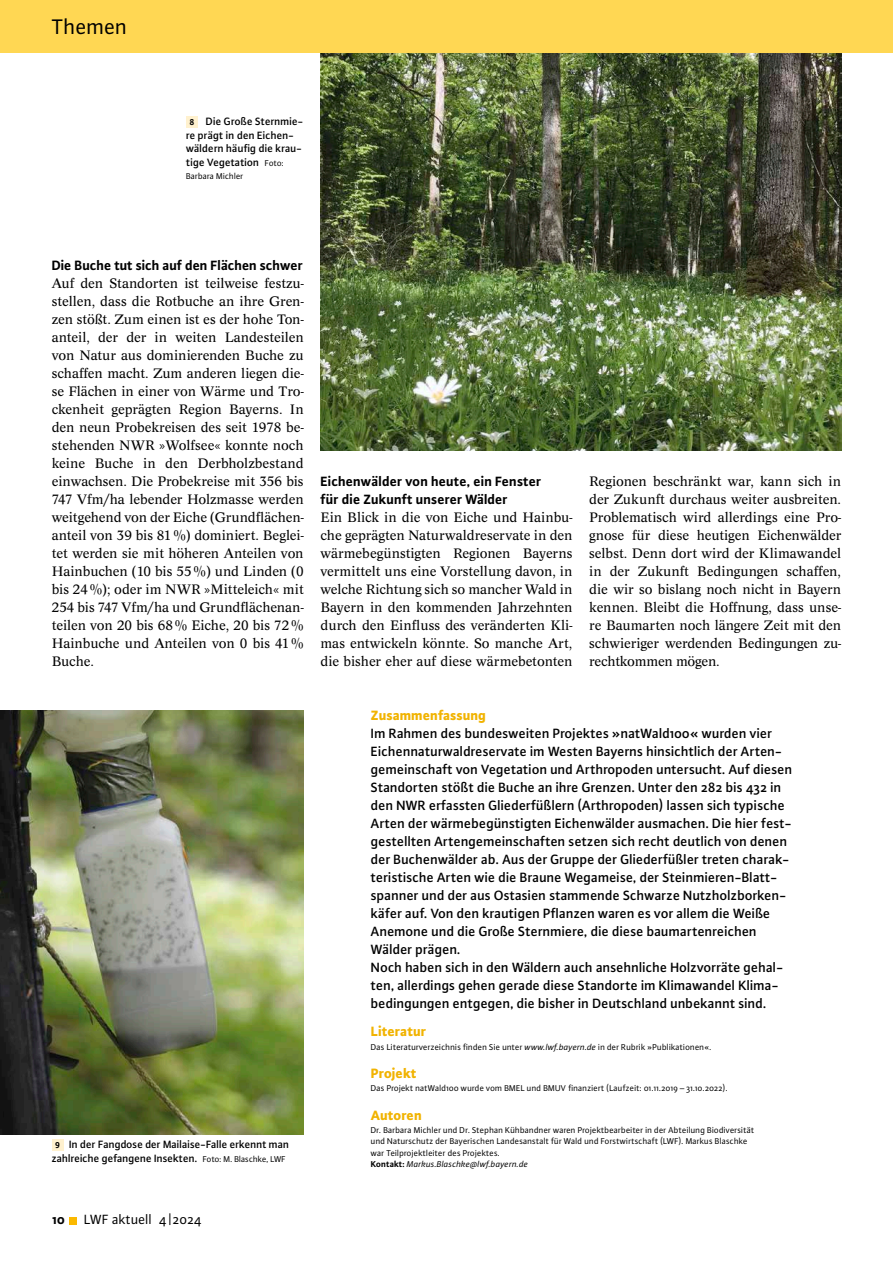
<style>
.page{position:relative;width:893px;height:1263px;background:#fff}
.page>*{position:absolute;margin:0;border:0;box-sizing:border-box;transform-origin:0 0}
.t1{font:22.5px "Plus Sans Pro";letter-spacing:-.005em;color:#000}
.t2{font:14.25px/18px "Concept Pro";letter-spacing:-.015em;color:#000;text-align:justify}
.t3{font:500 14.25px/18px "Plus Sans Pro";color:#000}
.t4{font:700 14.25px/18px "Plus Sans Pro";color:#000}
.t5{font:800 14.25px "Plus Sans Pro";color:#f1b300}
.t6{font:14.25px "Plus Sans Pro";color:#000}
.t7{font:500 11.25px/13.5px "Plus Sans Pro";letter-spacing:-.005em;color:#000}
.t8{font:9px/11.2px "Plus Sans Pro";letter-spacing:.005em;color:#000}
.s1{font-weight:700;font-size:9px}
.s2{font-weight:400;font-size:9px}
.s3{font-style:italic}
.s4{font-weight:700}
</style>
<div class="page">
<div style="left:0;top:0;width:893px;height:53px;background:#ffd753"></div>
<div style="left:70px;top:1217px;width:7px;height:7px;background:#fbb900"></div>
<div style="left:186px;top:116px;width:12px;height:12px;background:#fff1ce"></div>
<div style="left:52px;top:1139px;width:11px;height:11px;background:#fff1ce"></div>
<img style="left:320px;top:53px;width:521px;height:397px">
<img style="left:0;top:710px;width:304px;height:424px">
<h1 class="t1" style="left:52px;top:12px;width:77px">Themen</h1>
<p class="t7" style="left:186px;top:114px;width:119px"><span class="s1">8</span> Die Große Sternmie&shy;re prägt in den Eichen&shy;wäldern häufig die krau&shy;tige Vegetation <span class="s2">Foto:</span></p>
<p class="t8" style="left:186px;top:170px;width:59px">Barbara Michler</p>
<p class="t4" style="left:52px;top:255px;width:253px">Die Buche tut sich auf den Flächen schwer</p>
<p class="t2" style="left:52px;top:274px;width:253px">Auf den Standorten ist teilweise festzu&shy;stellen, dass die Rotbuche an ihre Gren&shy;zen stößt. Zum einen ist es der hohe Ton&shy;anteil, der der in weiten Landesteilen von Natur aus dominierenden Buche zu schaffen macht. Zum anderen liegen die&shy;se Flächen in einer von Wärme und Tro&shy;ckenheit geprägten Region Bayerns. In den neun Probekreisen des seit 1978 be&shy;stehenden NWR »Wolfsee« konnte noch keine Buche in den Derbholzbestand einwachsen. Die Probekreise mit 356 bis 747 Vfm/ha lebender Holzmasse werden weitgehend von der Eiche (Grundflächen&shy;anteil von 39 bis 81%) dominiert. Beglei&shy;tet werden sie mit höheren Anteilen von Hainbuchen (10 bis 55%) und Linden (0 bis 24%); oder im NWR »Mitteleich« mit 254 bis 747 Vfm/ha und Grundflächenan&shy;teilen von 20 bis 68% Eiche, 20 bis 72% Hainbuche und Anteilen von 0 bis 41% Buche.</p>
<p class="t7" style="left:52px;top:1137px;width:239px"><span class="s1">9</span> In der Fangdose der Mailaise-Falle erkennt man zahlreiche gefangene Insekten. <span class="s2">Foto: M. Blaschke, LWF</span></p>
<p class="t4" style="left:320px;top:471px;width:222px">Eichenwälder von heute, ein Fenster für die Zukunft unserer Wälder</p>
<p class="t2" style="left:320px;top:508px;width:253px">Ein Blick in die von Eiche und Hainbu&shy;che geprägten Naturwaldreservate in den wärmebegünstigten Regionen Bayerns vermittelt uns eine Vorstellung davon, in welche Richtung sich so mancher Wald in Bayern in den kommenden Jahrzehnten durch den Einfluss des veränderten Kli&shy;mas entwickeln könnte. So manche Art, die bisher eher auf diese wärmebetonten</p>
<p class="t2" style="left:589px;top:472px;width:253px">Regionen beschränkt war, kann sich in der Zukunft durchaus weiter ausbreiten.<br>Problematisch wird allerdings eine Pro&shy;gnose für diese heutigen Eichenwälder selbst. Denn dort wird der Klimawandel in der Zukunft Bedingungen schaffen, die wir so bislang noch nicht in Bayern kennen. Bleibt die Hoffnung, dass unse&shy;re Baumarten noch längere Zeit mit den schwieriger werdenden Bedingungen zu&shy;rechtkommen mögen.</p>
<p class="t5" style="left:371px;top:704px;width:117px">Zusammenfassung</p>
<p class="t3" style="left:371px;top:723px;width:423px">Im Rahmen des bundesweiten Projektes »natWald100« wurden vier Eichennaturwaldreservate im Westen Bayerns hinsichtlich der Arten&shy;gemeinschaft von Vegetation und Arthropoden untersucht. Auf diesen Standorten stößt die Buche an ihre Grenzen. Unter den 282 bis 432 in den NWR erfassten Gliederfüßlern (Arthropoden) lassen sich typische Arten der wärmebegünstigten Eichenwälder ausmachen. Die hier fest&shy;gestellten Artengemeinschaften setzen sich recht deutlich von denen der Buchenwälder ab. Aus der Gruppe der Gliederfüßler treten charak&shy;teristische Arten wie die Braune Wegameise, der Steinmieren-Blatt&shy;spanner und der aus Ostasien stammende Schwarze Nutzholzborken&shy;käfer auf. Von den krautigen Pflanzen waren es vor allem die Weiße Anemone und die Große Sternmiere, die diese baumartenreichen Wälder prägen.<br>Noch haben sich in den Wäldern auch ansehnliche Holzvorräte gehal&shy;ten, allerdings gehen gerade diese Standorte im Klimawandel Klima&shy;bedingungen entgegen, die bisher in Deutschland unbekannt sind.</p>
<p class="t5" style="left:371px;top:1020px;width:57px">Literatur</p>
<p class="t8" style="left:371px;top:1041px;width:342px">Das Literaturverzeichnis finden Sie unter <span class="s3">www.lwf.bayern.de</span> in der Rubrik »Publikationen«.</p>
<p class="t5" style="left:371px;top:1062px;width:47px">Projekt</p>
<p class="t8" style="left:371px;top:1082px;width:358px">Das Projekt natWald100 wurde vom BMEL und BMUV finanziert (Laufzeit: 01.11.2019–31.10.2022).</p>
<p class="t5" style="left:371px;top:1104px;width:52px">Autoren</p>
<p class="t8" style="left:371px;top:1124px;width:385px">Dr. Barbara Michler und Dr. Stephan Kühbandner waren Projektbearbeiter in der Abteilung Biodiversität und Naturschutz der Bayerischen Landesanstalt für Wald und Forstwirtschaft (LWF). Markus Blaschke war Teilprojektleiter des Projektes.<br><span class="s4">Kontakt:</span> <span class="s3">Markus.Blaschke@lwf.bayern.de</span></p>
<p class="t4" style="left:52px;top:1209px;width:14px">10</p>
<p class="t6" style="left:84px;top:1210px;width:119px">LWF aktuell 4|2024</p>
</div>
